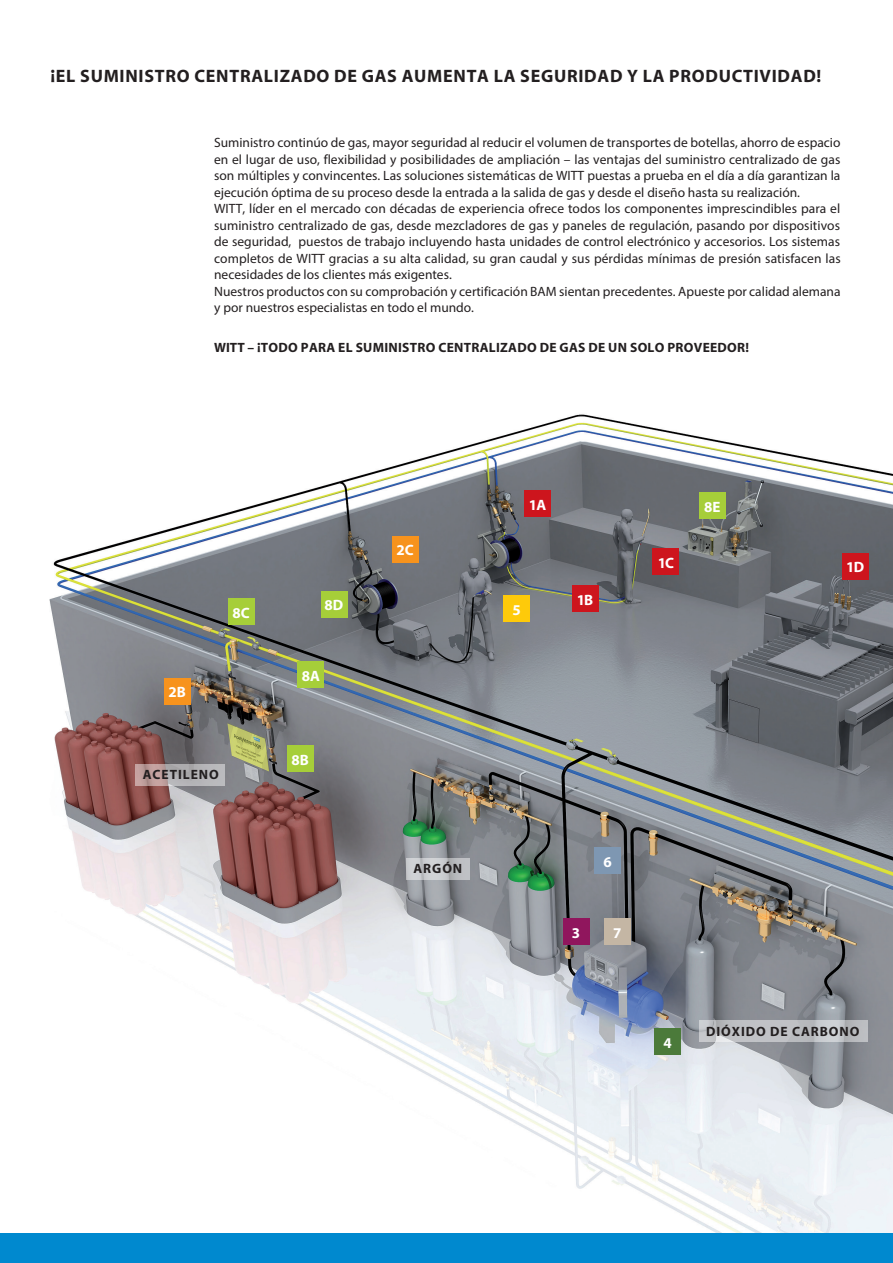
<style>
.page{position:relative;width:893px;height:1263px;background:#fff}
.page>*{position:absolute;margin:0;border:0;box-sizing:border-box;transform-origin:0 0}
.t1{font:700 18px "Myriad Pro";letter-spacing:.04em;color:#231f20}
.t2{font:700 15px "Myriad Pro";color:#fff}
.t3{font:13.5px/16.5px "Myriad Pro";color:#231f20;text-align:justify}
.t4{font:700 13.5px "Myriad Pro";letter-spacing:.02em;color:#231f20}
.t5{font:700 13.5px "Myriad Pro";letter-spacing:.07em;color:#231f20}
</style>
<div class="page">
<img style="left:27px;top:414px;width:866px;height:820px">
<div style="left:653px;top:548px;width:26px;height:27px;background:#cd151d"></div>
<div style="left:842px;top:553px;width:26px;height:26px;background:#cd151d"></div>
<div style="left:572px;top:586px;width:26px;height:26px;background:#cd151d"></div>
<div style="left:563px;top:919px;width:26px;height:26px;background:#90165d"></div>
<div style="left:595px;top:847px;width:26px;height:27px;background:#7e97b2"></div>
<div style="left:604px;top:919px;width:27px;height:26px;background:#c4b6a4"></div>
<div style="left:228px;top:599px;width:27px;height:26px;background:#a6ce39"></div>
<div style="left:321px;top:591px;width:26px;height:26px;background:#a6ce39"></div>
<div style="left:164px;top:678px;width:26px;height:26px;background:#f7931d"></div>
<div style="left:525px;top:490px;width:26px;height:26px;background:#cd151d"></div>
<div style="left:699px;top:492px;width:27px;height:27px;background:#a6ce39"></div>
<div style="left:392px;top:536px;width:26px;height:26px;background:#f7931d"></div>
<div style="left:655px;top:1028px;width:26px;height:27px;background:#4b7a3a"></div>
<div style="left:504px;top:595px;width:26px;height:26px;background:#feca0a"></div>
<div style="left:298px;top:661px;width:26px;height:26px;background:#a6ce39"></div>
<div style="left:287px;top:746px;width:27px;height:26px;background:#a6ce39"></div>
<svg style="left:135px;top:764px;width:90px;height:22px;background:#b6aaab"></svg>
<svg style="left:406px;top:858px;width:64px;height:22px"></svg>
<svg style="left:699px;top:1020px;width:169px;height:22px;background:#bfc1c5"></svg>
<div style="left:0;top:1234px;width:893px;height:29px;background:#0089cf"></div>
<p class="t1" style="left:50px;top:64px;width:772px">¡EL SUMINISTRO CENTRALIZADO DE GAS AUMENTA LA SEGURIDAD Y LA PRODUCTIVIDAD!</p>
<p class="t3" style="left:214px;top:134px;width:628px">Suministro continúo de gas, mayor seguridad al reducir el volumen de transportes de botellas, ahorro de espacio en el lugar de uso, flexibilidad y posibilidades de ampliación – las ventajas del suministro centralizado de gas son múltiples y convincentes. Las soluciones sistemáticas de WITT puestas a prueba en el día a día garantizan la ejecución óptima de su proceso desde la entrada a la salida de gas y desde el diseño hasta su realización.</p>
<p class="t3" style="left:214px;top:200px;width:628px">WITT, líder en el mercado con décadas de experiencia ofrece todos los componentes imprescindibles para el suministro centralizado de gas, desde mezcladores de gas y paneles de regulación, pasando por dispositivos de seguridad, puestos de trabajo incluyendo hasta unidades de control electrónico y accesorios. Los sistemas completos de WITT gracias a su alta calidad, su gran caudal y sus pérdidas mínimas de presión satisfacen las necesidades de los clientes más exigentes.</p>
<p class="t3" style="left:214px;top:283px;width:628px">Nuestros productos con su comprobación y certificación BAM sientan precedentes. Apueste por calidad alemana y por nuestros especialistas en todo el mundo.</p>
<p class="t4" style="left:214px;top:338px;width:536px">WITT – ¡TODO PARA EL SUMINISTRO CENTRALIZADO DE GAS DE UN SOLO PROVEEDOR!</p>
<p class="t2" style="left:168px;top:683px;width:19px">2B</p>
<p class="t2" style="left:233px;top:603px;width:19px">8C</p>
<p class="t5" style="left:143px;top:766px;width:78px">ACETILENO</p>
<p class="t2" style="left:325px;top:595px;width:20px">8D</p>
<p class="t2" style="left:302px;top:666px;width:20px">8A</p>
<p class="t2" style="left:292px;top:750px;width:19px">8B</p>
<p class="t2" style="left:396px;top:540px;width:19px">2C</p>
<p class="t2" style="left:529px;top:495px;width:19px">1A</p>
<p class="t2" style="left:704px;top:497px;width:18px">8E</p>
<p class="t2" style="left:513px;top:600px;width:10px">5</p>
<p class="t2" style="left:577px;top:590px;width:18px">1B</p>
<p class="t2" style="left:658px;top:553px;width:18px">1C</p>
<p class="t2" style="left:846px;top:557px;width:20px">1D</p>
<p class="t4" style="left:413px;top:860px;width:50px">ARGÓN</p>
<p class="t2" style="left:572px;top:923px;width:10px">3</p>
<p class="t2" style="left:604px;top:852px;width:10px">6</p>
<p class="t2" style="left:613px;top:923px;width:10px">7</p>
<p class="t2" style="left:663px;top:1033px;width:10px">4</p>
<p class="t5" style="left:706px;top:1022px;width:155px">DIÓXIDO DE CARBONO</p>
</div>
